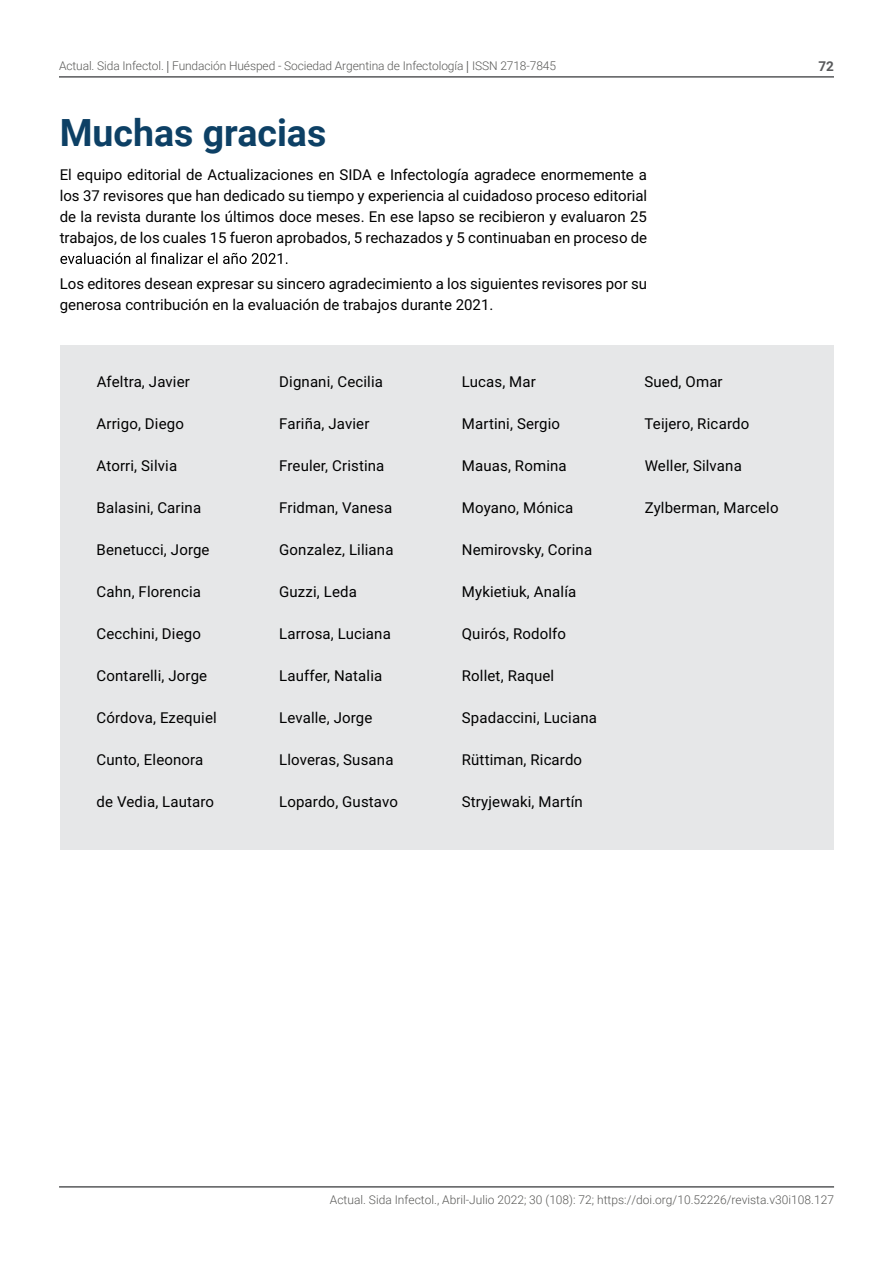
<style>
.page{position:relative;width:893px;height:1263px;background:#fff}
.page>*{position:absolute;margin:0;border:0;box-sizing:border-box;transform-origin:0 0}
.t1{font:700 37.5px "Roboto";color:#0d4065}
.t2{font:15px/21px "Roboto";letter-spacing:.01em;color:#000;text-align:justify}
.t3{font:700 13.5px "Roboto";color:#58595b}
.t4{font:300 12px "Roboto";letter-spacing:-.01em;color:#595957}
.s1{font-family:"Myriad Pro";font-weight:400}
</style>
<div class="page">
<hr style="left:59px;top:76px;width:775px;height:2px;background:#58595b">
<hr style="left:59px;top:1186px;width:775px;height:1px;background:#58595b">
<div style="left:60px;top:345px;width:773px;height:504px;background:#e6e7e8"></div>
<svg style="left:60px;top:252px;width:227px;height:12px"></svg>
<p class="t4" style="left:59px;top:58px;width:499px">Actual. Sida Infectol. <span class="s1">|</span> Fundación Huésped - Sociedad Argentina de Infectología <span class="s1">|</span> ISSN 2718-7845</p>
<h1 class="t1" style="left:60px;top:107px;width:268px">Muchas gracias</h1>
<p class="t2" style="left:60px;top:163px;width:589px">El equipo editorial de Actualizaciones en SIDA e Infectología agradece enormemente a los 37 revisores que han dedicado su tiempo y experiencia al cuidadoso proceso editorial de la revista durante los últimos doce meses. En ese lapso se recibieron y evaluaron 25 trabajos, de los cuales 15 fueron aprobados, 5 rechazados y 5 continuaban en proceso de</p>
<p class="t2" style="left:60px;top:273px;width:589px">Los editores desean expresar su sincero agradecimiento a los siguientes revisores por su generosa contribución en la evaluación de trabajos durante 2021.</p>
<p class="t2" style="left:97px;top:371px;width:95px">Afeltra, Javier</p>
<p class="t2" style="left:97px;top:413px;width:89px">Arrigo, Diego</p>
<p class="t2" style="left:97px;top:455px;width:82px">Atorri, Silvia</p>
<p class="t2" style="left:97px;top:497px;width:106px">Balasini, Carina</p>
<p class="t2" style="left:97px;top:539px;width:114px">Benetucci, Jorge</p>
<p class="t2" style="left:97px;top:581px;width:106px">Cahn, Florencia</p>
<p class="t2" style="left:97px;top:623px;width:106px">Cecchini, Diego</p>
<p class="t2" style="left:97px;top:665px;width:112px">Contarelli, Jorge</p>
<p class="t2" style="left:97px;top:707px;width:122px">Córdova, Ezequiel</p>
<p class="t2" style="left:97px;top:749px;width:108px">Cunto, Eleonora</p>
<p class="t2" style="left:97px;top:791px;width:119px">de Vedia, Lautaro</p>
<p class="t2" style="left:279px;top:371px;width:105px">Dignani, Cecilia</p>
<p class="t2" style="left:279px;top:413px;width:92px">Fariña, Javier</p>
<p class="t2" style="left:279px;top:455px;width:107px">Freuler, Cristina</p>
<p class="t2" style="left:279px;top:497px;width:115px">Fridman, Vanesa</p>
<p class="t2" style="left:279px;top:539px;width:116px">Gonzalez, Liliana</p>
<p class="t2" style="left:279px;top:581px;width:79px">Guzzi, Leda</p>
<p class="t2" style="left:279px;top:623px;width:113px">Larrosa, Luciana</p>
<p class="t2" style="left:279px;top:665px;width:105px">Lauffer, Natalia</p>
<p class="t2" style="left:279px;top:707px;width:95px">Levalle, Jorge</p>
<p class="t2" style="left:279px;top:749px;width:116px">Lloveras, Susana</p>
<p class="t2" style="left:279px;top:791px;width:120px">Lopardo, Gustavo</p>
<p class="t2" style="left:462px;top:371px;width:76px">Lucas, Mar</p>
<p class="t2" style="left:462px;top:413px;width:100px">Martini, Sergio</p>
<p class="t2" style="left:462px;top:455px;width:106px">Mauas, Romina</p>
<p class="t2" style="left:462px;top:497px;width:113px">Moyano, Mónica</p>
<p class="t2" style="left:462px;top:539px;width:132px">Nemirovsky, Corina</p>
<p class="t2" style="left:462px;top:581px;width:116px">Mykietiuk, Analía</p>
<p class="t2" style="left:462px;top:623px;width:106px">Quirós, Rodolfo</p>
<p class="t2" style="left:462px;top:665px;width:94px">Rollet, Raquel</p>
<p class="t2" style="left:462px;top:707px;width:137px">Spadaccini, Luciana</p>
<p class="t2" style="left:462px;top:749px;width:122px">Rüttiman, Ricardo</p>
<p class="t2" style="left:462px;top:791px;width:123px">Stryjewaki, Martín</p>
<p class="t2" style="left:644px;top:371px;width:80px">Sued, Omar</p>
<p class="t2" style="left:644px;top:413px;width:106px">Teijero, Ricardo</p>
<p class="t2" style="left:645px;top:455px;width:99px">Weller, Silvana</p>
<p class="t2" style="left:645px;top:497px;width:135px">Zylberman, Marcelo</p>
<p class="t3" style="left:818px;top:57px;width:17px">72</p>
<p class="t4" style="left:330px;top:1191px;width:506px">Actual. Sida Infectol., Abril-Julio 2022; 30 (108): 72; https://doi.org/10.52226/revista.v30i108.127</p>
</div>
